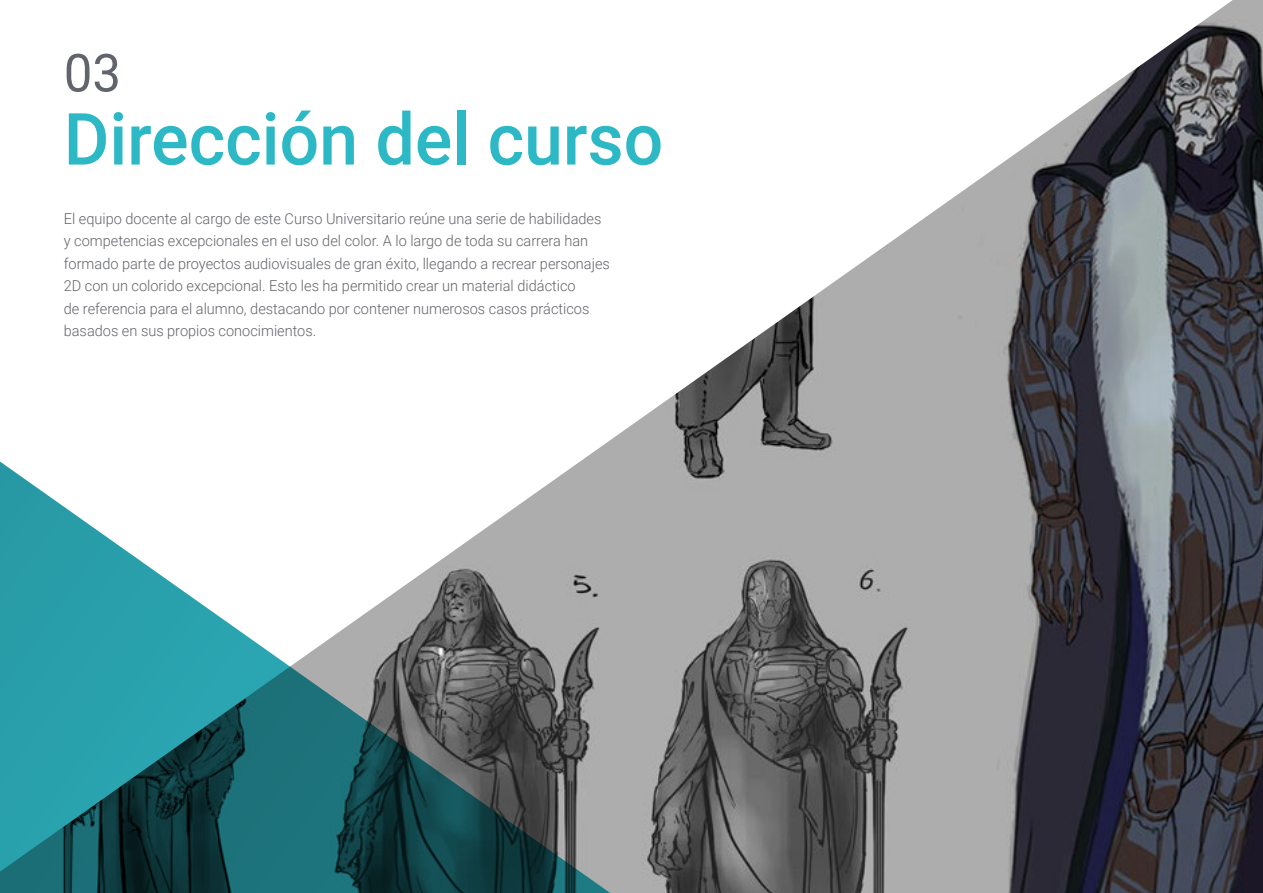
<style>
.page{position:relative;width:1263px;height:893px;background:#fff}
.page>*{position:absolute;margin:0;border:0;box-sizing:border-box;transform-origin:0 0}
.t1{font:500 72px "Roboto";color:#2db8c5}
.t2{font:52.5px "Roboto";color:#61646a}
.t3{font:300 15px/22.5px "Roboto";color:#61646a}
</style>
<div class="page">
<img style="left:602px;top:0;width:661px;height:893px">
<svg style="left:0;top:446px;width:640px;height:447px"></svg>
<h2 class="t2" style="left:64px;top:36px;width:59px">03</h2>
<h1 class="t1" style="left:64px;top:89px;width:601px">Dirección del curso</h1>
<p class="t3" style="left:64px;top:207px;width:548px">El equipo docente al cargo de este Curso Universitario reúne una serie de habilidades y competencias excepcionales en el uso del color. A lo largo de toda su carrera han formado parte de proyectos audiovisuales de gran éxito, llegando a recrear personajes 2D con un colorido excepcional. Esto les ha permitido crear un material didáctico<br>de referencia para el alumno, destacando por contener numerosos casos prácticos basados en sus propios conocimientos.</p>
</div>
